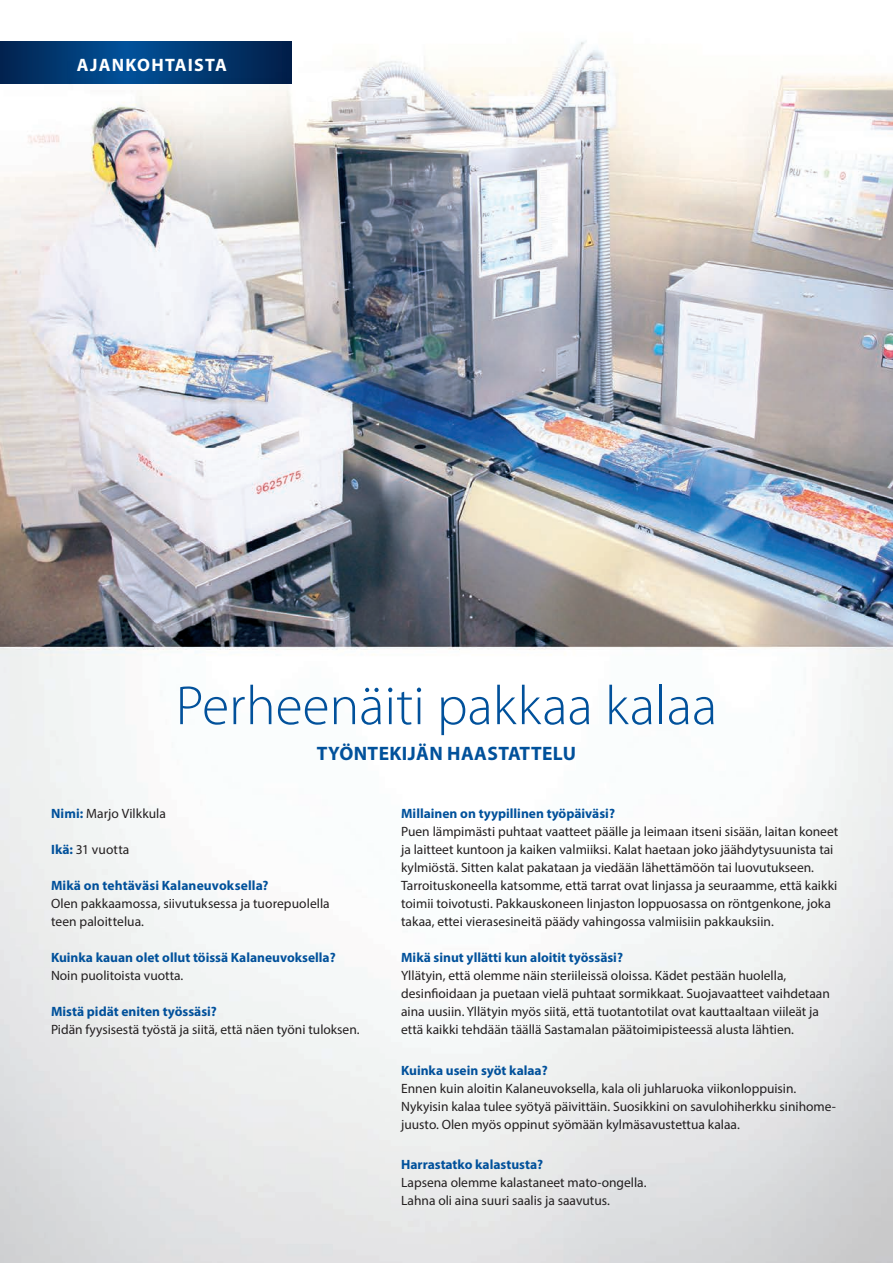
<style>
.page{position:relative;width:893px;height:1263px;background:#fff}
.page>*{position:absolute;margin:0;border:0;box-sizing:border-box;transform-origin:0 0}
.t1{font:300 55.5px "Myriad Pro";color:#01519b}
.t2{font:700 19.5px "Myriad Pro";letter-spacing:.02em;color:#01519b}
.t3{font:700 18px "Myriad Pro";letter-spacing:.07em;color:#fff}
.t4{font:13.5px/18px "Myriad Pro";color:#231f20}
.t5{font:700 13.5px "Myriad Pro";color:#01519b}
.s1{font-weight:700;color:#01519b}
</style>
<div class="page">
<img style="left:0;top:41px;width:893px;height:1222px">
<svg style="left:0;top:42px;width:292px;height:42px;background:#013871"></svg>
<h3 class="t3" style="left:77px;top:53px;width:152px">AJANKOHTAISTA</h3>
<h1 class="t1" style="left:176px;top:675px;width:543px">Perheenäiti pakkaa kalaa</h1>
<h2 class="t2" style="left:317px;top:740px;width:260px">TYÖNTEKIJÄN HAASTATTELU</h2>
<p class="t4" style="left:51px;top:804px;width:116px"><span class="s1">Nimi:</span> Marjo Vilkkula</p>
<p class="t4" style="left:51px;top:840px;width:80px"><span class="s1">Ikä:</span> 31 vuotta</p>
<p class="t5" style="left:51px;top:877px;width:219px">Mikä on tehtäväsi Kalaneuvoksella?</p>
<p class="t4" style="left:51px;top:894px;width:280px">Olen pakkaamossa, siivutuksessa ja tuorepuolella teen paloittelua.</p>
<p class="t5" style="left:51px;top:949px;width:286px">Kuinka kauan olet ollut töissä Kalaneuvoksella?</p>
<p class="t4" style="left:51px;top:966px;width:134px">Noin puolitoista vuotta.</p>
<p class="t5" style="left:51px;top:1003px;width:167px">Mistä pidät eniten työssäsi?</p>
<p class="t4" style="left:51px;top:1020px;width:310px">Pidän fyysisestä työstä ja siitä, että näen työni tuloksen.</p>
<p class="t5" style="left:401px;top:805px;width:215px">Millainen on tyypillinen työpäiväsi?</p>
<p class="t4" style="left:401px;top:822px;width:439px">Puen lämpimästi puhtaat vaatteet päälle ja leimaan itseni sisään, laitan koneet ja laitteet kuntoon ja kaiken valmiiksi. Kalat haetaan joko jäähdytysuunista tai kylmiöstä. Sitten kalat pakataan ja viedään lähettämöön tai luovutukseen.<br>Tarroituskoneella katsomme, että tarrat ovat linjassa ja seuraamme, että kaikki toimii toivotusti. Pakkauskoneen linjaston loppuosassa on röntgenkone, joka takaa, ettei vierasesineitä päädy vahingossa valmiisiin pakkauksiin.</p>
<p class="t5" style="left:401px;top:949px;width:223px">Mikä sinut yllätti kun aloitit työssäsi?</p>
<p class="t4" style="left:401px;top:966px;width:430px">Yllätyin, että olemme näin steriileissä oloissa. Kädet pestään huolella, desinfioidaan ja puetaan vielä puhtaat sormikkaat. Suojavaatteet vaihdetaan aina uusiin. Yllätyin myös siitä, että tuotantotilat ovat kauttaaltaan viileät ja että kaikki tehdään täällä Sastamalan päätoimipisteessä alusta lähtien.</p>
<p class="t5" style="left:401px;top:1061px;width:148px">Kuinka usein syöt kalaa?</p>
<p class="t4" style="left:401px;top:1079px;width:436px">Ennen kuin aloitin Kalaneuvoksella, kala oli juhlaruoka viikonloppuisin.<br>Nykyisin kalaa tulee syötyä päivittäin. Suosikkini on savulohiherkku sinihome&shy;juusto. Olen myös oppinut syömään kylmäsavustettua kalaa.</p>
<p class="t5" style="left:401px;top:1156px;width:144px">Harrastatko kalastusta?</p>
<p class="t4" style="left:401px;top:1173px;width:247px">Lapsena olemme kalastaneet mato-ongella.<br>Lahna oli aina suuri saalis ja saavutus.</p>
</div>
